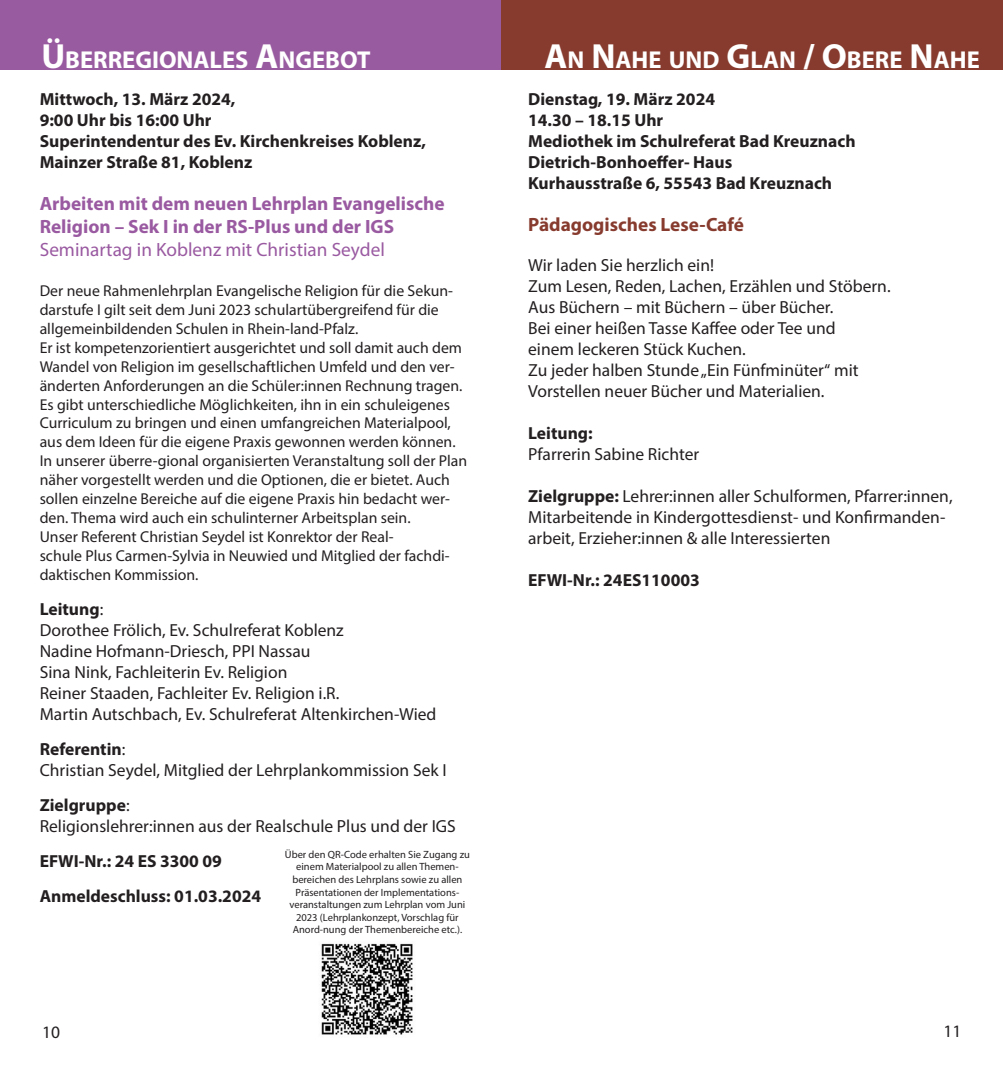
<style>
.page{position:relative;width:1003px;height:1072px;background:#fff}
.page>*{position:absolute;margin:0;border:0;box-sizing:border-box;transform-origin:0 0}
.t1{font:700 24.5px "Myriad Pro";color:#fff}
.t2{font:700 19.25px/23.1px "Myriad Pro";color:#9a5aa1}
.t3{font:19.25px "Myriad Pro";color:#9a5aa1}
.t4{font:700 19.25px "Myriad Pro";color:#873b2e}
.t5{font:17.5px/21px "Myriad Pro";color:#231f20}
.t6{font:700 17.5px/21px "Myriad Pro";color:#231f20}
.t7{font:15.75px/18.9px "Myriad Pro";color:#231f20}
.t8{font:10.5px/12.6px "Myriad Pro";color:#231f20;text-align:center}
.s1{font-size:35px}
.s2{font-weight:700}
</style>
<div class="page">
<div style="left:0;top:0;width:501px;height:69px;background:#995ba0"></div>
<div style="left:501px;top:0;width:501px;height:70px;background:#873b2e"></div>
<img style="left:321px;top:943px;width:92px;height:92px">
<h1 class="t1" style="left:41px;top:44px;width:330px"><span class="s1">Ü</span> BERREGIONALES <span class="s1">A</span>NGEBOT</h1>
<p class="t6" style="left:40px;top:88px;width:387px">Mittwoch, 13. März 2024,<br>9:00 Uhr bis 16:00 Uhr<br>Superintendentur des Ev. Kirchenkreises Koblenz,<br>Mainzer Straße 81, Koblenz</p>
<p class="t2" style="left:40px;top:191px;width:406px">Arbeiten mit dem neuen Lehrplan Evangelische<br>Religion – Sek I in der RS-Plus und der IGS</p>
<p class="t3" style="left:40px;top:238px;width:346px">Seminartag in Koblenz mit Christian Seydel</p>
<p class="t7" style="left:40px;top:281px;width:429px">Der neue Rahmenlehrplan Evangelische Religion für die Sekun&shy;darstufe I gilt seit dem Juni 2023 schulartübergreifend für die allgemeinbildenden Schulen in Rhein-land-Pfalz.<br>Er ist kompetenzorientiert ausgerichtet und soll damit auch dem Wandel von Religion im gesellschaftlichen Umfeld und den ver&shy;änderten Anforderungen an die Schüler:innen Rechnung tragen.<br>Es gibt unterschiedliche Möglichkeiten, ihn in ein schuleigenes Curriculum zu bringen und einen umfangreichen Materialpool, aus dem Ideen für die eigene Praxis gewonnen werden können.<br>In unserer überre-gional organisierten Veranstaltung soll der Plan näher vorgestellt werden und die Optionen, die er bietet. Auch sollen einzelne Bereiche auf die eigene Praxis hin bedacht wer&shy;den. Thema wird auch ein schulinterner Arbeitsplan sein.<br>Unser Referent Christian Seydel ist Konrektor der Real-<br>schule Plus Carmen-Sylvia in Neuwied und Mitglied der fachdi&shy;daktischen Kommission.</p>
<p class="t5" style="left:40px;top:598px;width:398px"><span class="s2">Leitung</span>:<br>Dorothee Frölich, Ev. Schulreferat Koblenz<br>Nadine Hofmann-Driesch, PPI Nassau<br>Sina Nink, Fachleiterin Ev. Religion<br>Reiner Staaden, Fachleiter Ev. Religion i.R.<br>Martin Autschbach, Ev. Schulreferat Altenkirchen-Wied</p>
<p class="t5" style="left:40px;top:738px;width:408px"><span class="s2">Referentin</span>:<br>Christian Seydel, Mitglied der Lehrplankommission Sek I</p>
<p class="t5" style="left:40px;top:794px;width:417px"><span class="s2">Zielgruppe</span>:<br>Religionslehrer:innen aus der Realschule Plus und der IGS</p>
<p class="t6" style="left:40px;top:843px;width:223px;line-height:35px">EFWI-Nr.: 24 ES 3300 09<br>Anmeldeschluss: 01.03.2024</p>
<p class="t8" style="left:285px;top:847px;width:186px">Über den QR-Code erhalten Sie Zugang zu einem Materialpool zu allen Themen&shy;bereichen des Lehrplans sowie zu allen Präsentationen der Implementations&shy;veranstaltungen zum Lehrplan vom Juni 2023 (Lehrplankonzept, Vorschlag für Anord-nung der Themenbereiche etc.).</p>
<h1 class="t1" style="left:544px;top:43px;width:437px"><span class="s1">A</span>N <span class="s1">N</span>AHE UND <span class="s1">G</span>LAN <span class="s1">/ O</span>BERE <span class="s1">N</span>AHE</h1>
<p class="t6" style="left:528px;top:88px;width:329px">Dienstag, 19. März 2024<br>14.30 – 18.15 Uhr<br>Mediothek im Schulreferat Bad Kreuznach<br>Dietrich-Bonhoeffer- Haus<br>Kurhausstraße 6, 55543 Bad Kreuznach</p>
<p class="t4" style="left:528px;top:212px;width:217px">Pädagogisches Lese-Café</p>
<p class="t5" style="left:528px;top:254px;width:364px">Wir laden Sie herzlich ein!<br>Zum Lesen, Reden, Lachen, Erzählen und Stöbern.<br>Aus Büchern – mit Büchern – über Bücher.<br>Bei einer heißen Tasse Kaffee oder Tee und<br>einem leckeren Stück Kuchen.<br>Zu jeder halben Stunde „Ein Fünfminüter“ mit Vorstellen neuer Bücher und Materialien.</p>
<p class="t6" style="left:528px;top:422px;width:66px">Leitung:</p>
<p class="t5" style="left:528px;top:443px;width:172px">Pfarrerin Sabine Richter</p>
<p class="t5" style="left:528px;top:485px;width:426px"><span class="s2">Zielgruppe:</span> Lehrer:innen aller Schulformen, Pfarrer:innen,<br>Mitarbeitende in Kindergottesdienst- und Konfirmanden&shy;arbeit, Erzieher:innen &amp; alle Interessierten</p>
<p class="t6" style="left:528px;top:569px;width:173px">EFWI-Nr.: 24ES110003</p>
<p class="t5" style="left:42px;top:1021px;width:19px">10</p>
<p class="t5" style="left:943px;top:1020px;width:19px">11</p>
</div>
